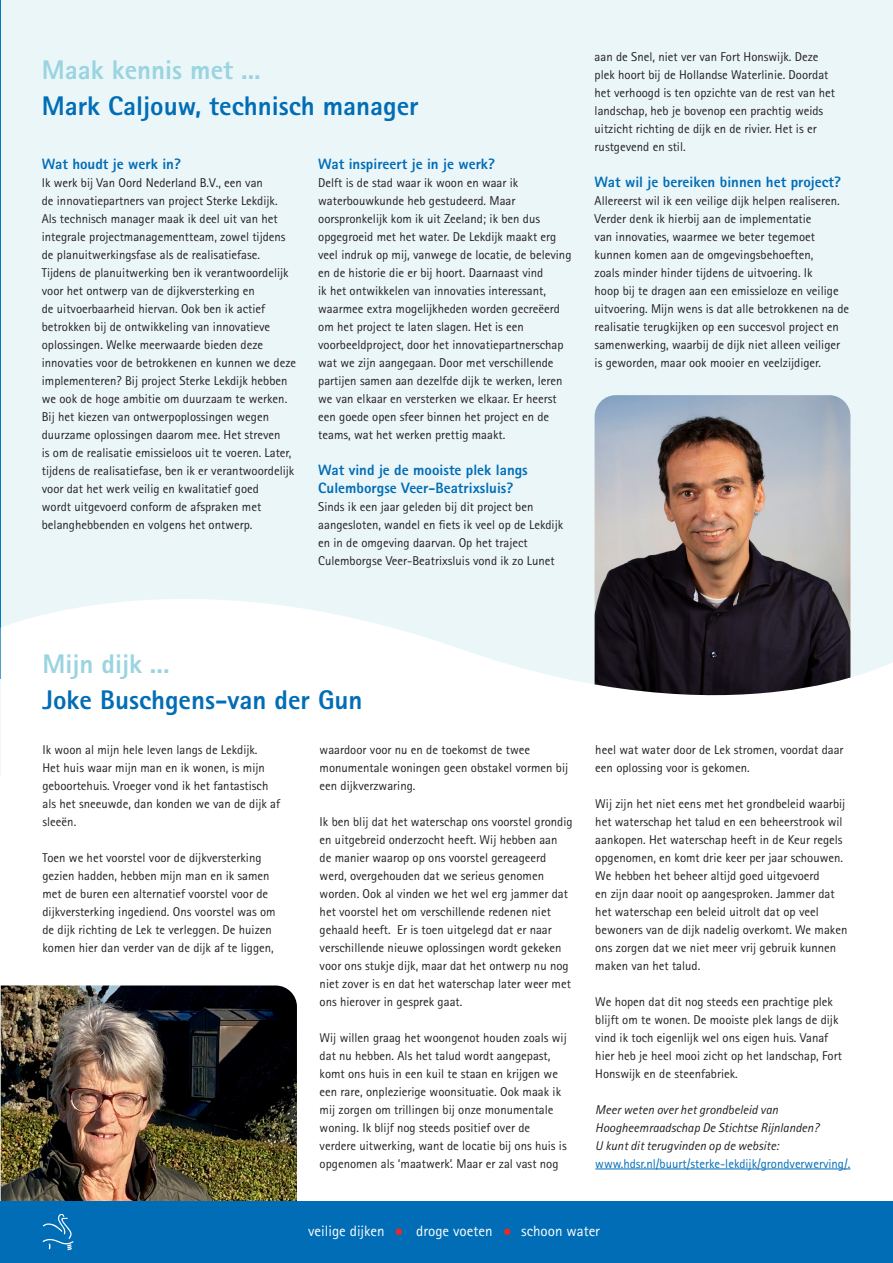
<style>
.page{position:relative;width:893px;height:1263px;background:#fff}
.page>*{position:absolute;margin:0;border:0;box-sizing:border-box;transform-origin:0 0}
.Broodtekst{font:800 27px "Rotis Sans Serif";color:#006db6}
.Broodtekst-2{font:800 27px "Rotis Sans Serif";color:#99d4e0}
.Broodtekst-3{font:800 15px/18px "Rotis Sans Serif";color:#006db6}
.t1{font:15px "Rotis Sans Serif";color:#fff}
.Broodtekst-4{font:12.75px/18px "Rotis Sans Serif";color:#231f20}
.Broodtekst-5{font:italic 12.75px/18px "Rotis Sans Serif";color:#231f20}
.Broodtekst-6{font:12.75px "Rotis Sans Serif";color:#006db6}
</style>
<div class="page">
<img style="left:1px;top:985px;width:296px;height:217px">
<div style="left:0;top:0;width:893px;height:776px;background:#ebf6f9"></div>
<div style="left:0;top:1202px;width:893px;height:61px;background:#006db6"></div>
<svg style="left:43px;top:1213px;width:31px;height:37px"></svg>
<svg style="left:396px;top:1228px;width:6px;height:7px"></svg>
<svg style="left:504px;top:1228px;width:7px;height:7px"></svg>
<img style="left:595px;top:395px;width:255px;height:156px">
<hr style="left:0;top:0;width:1px;height:679px;background:#007ac2">
<svg style="left:0;top:627px;width:1px;height:150px"></svg>
<svg style="left:1px;top:551px;width:892px;height:225px;fill:#fff"></svg>
<hr style="left:595px;top:1168px;width:255px;height:1px;background:#006db6">
<p class="Broodtekst-2" style="left:42px;top:52px;width:220px">Maak kennis met ...</p>
<p class="Broodtekst" style="left:42px;top:88px;width:378px">Mark Caljouw, technisch manager</p>
<p class="Broodtekst-3" style="left:42px;top:154px;width:141px">Wat houdt je werk in?</p>
<p class="Broodtekst-4" style="left:42px;top:173px;width:256px">Ik werk bij Van Oord Nederland B.V., een van<br>de innovatiepartners van project Sterke Lekdijk.<br>Als technisch manager maak ik deel uit van het integrale projectmanagementteam, zowel tijdens de planuitwerkingsfase als de realisatiefase.<br>Tijdens de planuitwerking ben ik verantwoordelijk voor het ontwerp van de dijkversterking en<br>de uitvoerbaarheid hiervan. Ook ben ik actief betrokken bij de ontwikkeling van innovatieve oplossingen. Welke meerwaarde bieden deze innovaties voor de betrokkenen en kunnen we deze implementeren? Bij project Sterke Lekdijk hebben we ook de hoge ambitie om duurzaam te werken.<br>Bij het kiezen van ontwerpoplossingen wegen duurzame oplossingen daarom mee. Het streven<br>is om de realisatie emissieloos uit te voeren. Later, tijdens de realisatiefase, ben ik er verantwoordelijk voor dat het werk veilig en kwalitatief goed<br>wordt uitgevoerd conform de afspraken met belanghebbenden en volgens het ontwerp.</p>
<p class="Broodtekst-3" style="left:318px;top:154px;width:178px">Wat inspireert je in je werk?</p>
<p class="Broodtekst-4" style="left:318px;top:173px;width:255px">Delft is de stad waar ik woon en waar ik waterbouwkunde heb gestudeerd. Maar oorspronkelijk kom ik uit Zeeland; ik ben dus opgegroeid met het water. De Lekdijk maakt erg veel indruk op mij, vanwege de locatie, de beleving en de historie die er bij hoort. Daarnaast vind<br>ik het ontwikkelen van innovaties interessant, waarmee extra mogelijkheden worden gecreëerd om het project te laten slagen. Het is een voorbeeldproject, door het innovatiepartnerschap wat we zijn aangegaan. Door met verschillende partijen samen aan dezelfde dijk te werken, leren we van elkaar en versterken we elkaar. Er heerst een goede open sfeer binnen het project en de teams, wat het werken prettig maakt.</p>
<p class="Broodtekst-3" style="left:318px;top:460px;width:211px">Wat vind je de mooiste plek langs<br>Culemborgse Veer-Beatrixsluis?</p>
<p class="Broodtekst-4" style="left:318px;top:497px;width:246px">Sinds ik een jaar geleden bij dit project ben aangesloten, wandel en fiets ik veel op de Lekdijk en in de omgeving daarvan. Op het traject Culemborgse Veer-Beatrixsluis vond ik zo Lunet</p>
<p class="Broodtekst-4" style="left:595px;top:47px;width:242px">aan de Snel, niet ver van Fort Honswijk. Deze plek hoort bij de Hollandse Waterlinie. Doordat het verhoogd is ten opzichte van de rest van het landschap, heb je bovenop een prachtig weids uitzicht richting de dijk en de rivier. Het is er rustgevend en stil.</p>
<p class="Broodtekst-3" style="left:595px;top:172px;width:248px">Wat wil je bereiken binnen het project?</p>
<p class="Broodtekst-4" style="left:595px;top:191px;width:256px">Allereerst wil ik een veilige dijk helpen realiseren.<br>Verder denk ik hierbij aan de implementatie<br>van innovaties, waarmee we beter tegemoet kunnen komen aan de omgevingsbehoeften,<br>zoals minder hinder tijdens de uitvoering. Ik<br>hoop bij te dragen aan een emissieloze en veilige uitvoering. Mijn wens is dat alle betrokkenen na de realisatie terugkijken op een succesvol project en samenwerking, waarbij de dijk niet alleen veiliger is geworden, maar ook mooier en veelzijdiger.</p>
<p class="Broodtekst-2" style="left:43px;top:646px;width:128px">Mijn dijk ...</p>
<p class="Broodtekst" style="left:43px;top:682px;width:322px">Joke Buschgens-van der Gun</p>
<p class="Broodtekst-4" style="left:43px;top:740px;width:239px">Ik woon al mijn hele leven langs de Lekdijk.<br>Het huis waar mijn man en ik wonen, is mijn geboortehuis. Vroeger vond ik het fantastisch als het sneeuwde, dan konden we van de dijk af sleeën.</p>
<p class="Broodtekst-4" style="left:43px;top:848px;width:235px">Toen we het voorstel voor de dijkversterking gezien hadden, hebben mijn man en ik samen met de buren een alternatief voorstel voor de dijkversterking ingediend. Ons voorstel was om de dijk richting de Lek te verleggen. De huizen komen hier dan verder van de dijk af te liggen,</p>
<p class="Broodtekst-4" style="left:320px;top:740px;width:250px">waardoor voor nu en de toekomst de twee monumentale woningen geen obstakel vormen bij een dijkverzwaring.</p>
<p class="Broodtekst-4" style="left:320px;top:812px;width:254px">Ik ben blij dat het waterschap ons voorstel grondig en uitgebreid onderzocht heeft. Wij hebben aan<br>de manier waarop op ons voorstel gereageerd werd, overgehouden dat we serieus genomen worden. Ook al vinden we het wel erg jammer dat het voorstel het om verschillende redenen niet gehaald heeft. Er is toen uitgelegd dat er naar verschillende nieuwe oplossingen wordt gekeken voor ons stukje dijk, maar dat het ontwerp nu nog niet zover is en dat het waterschap later weer met ons hierover in gesprek gaat.</p>
<p class="Broodtekst-4" style="left:320px;top:1028px;width:249px">Wij willen graag het woongenot houden zoals wij dat nu hebben. Als het talud wordt aangepast, komt ons huis in een kuil te staan en krijgen we een rare, onplezierige woonsituatie. Ook maak ik mij zorgen om trillingen bij onze monumentale woning. Ik blijf nog steeds positief over de verdere uitwerking, want de locatie bij ons huis is opgenomen als ‘maatwerk’. Maar er zal vast nog</p>
<p class="Broodtekst-4" style="left:595px;top:740px;width:250px">heel wat water door de Lek stromen, voordat daar een oplossing voor is gekomen.</p>
<p class="Broodtekst-4" style="left:595px;top:794px;width:254px">Wij zijn het niet eens met het grondbeleid waarbij het waterschap het talud en een beheerstrook wil aankopen. Het waterschap heeft in de Keur regels opgenomen, en komt drie keer per jaar schouwen.<br>We hebben het beheer altijd goed uitgevoerd<br>en zijn daar nooit op aangesproken. Jammer dat het waterschap een beleid uitrolt dat op veel bewoners van de dijk nadelig overkomt. We maken ons zorgen dat we niet meer vrij gebruik kunnen maken van het talud.</p>
<p class="Broodtekst-4" style="left:595px;top:992px;width:248px">We hopen dat dit nog steeds een prachtige plek blijft om te wonen. De mooiste plek langs de dijk vind ik toch eigenlijk wel ons eigen huis. Vanaf hier heb je heel mooi zicht op het landschap, Fort Honswijk en de steenfabriek.</p>
<p class="Broodtekst-5" style="left:595px;top:1100px;width:225px">Meer weten over het grondbeleid van<br>Hoogheemraadschap De Stichtse Rijnlanden?</p>
<p class="Broodtekst-5" style="left:595px;top:1136px;width:185px">U kunt dit terugvinden op de website:</p>
<p class="Broodtekst-6" style="left:595px;top:1156px;width:257px">www.hdsr.nl/buurt/sterke-lekdijk/grondverwerving/.</p>
<p class="t1" style="left:308px;top:1222px;width:78px">veilige dijken</p>
<p class="t1" style="left:416px;top:1222px;width:78px">droge voeten</p>
<p class="t1" style="left:521px;top:1222px;width:80px">schoon water</p>
</div>
